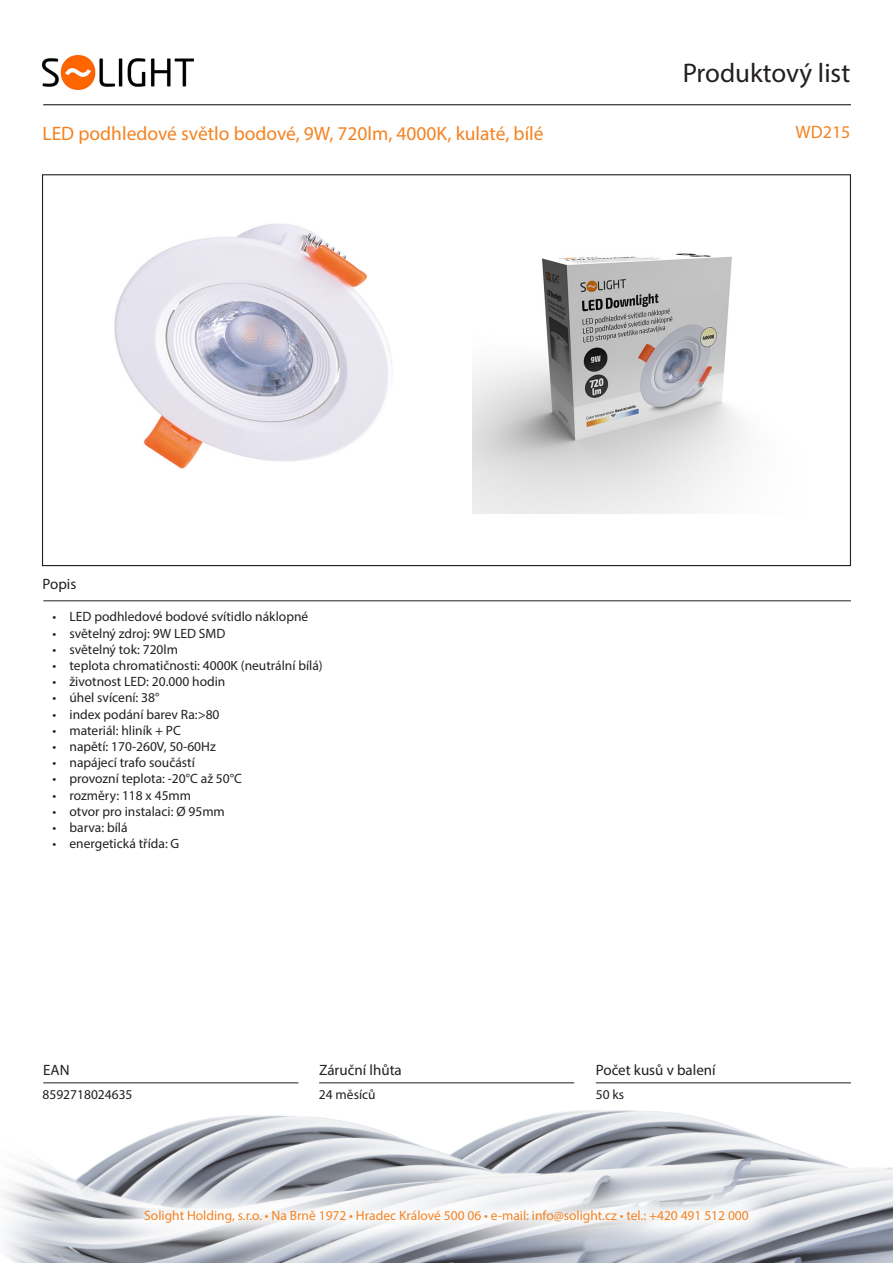
<style>
.page{position:relative;width:893px;height:1263px;background:#fff}
.page>*{position:absolute;margin:0;border:0;box-sizing:border-box;transform-origin:0 0}
.t1{font:27px "Myriad Pro";color:#231f20}
.t2{font:19.5px "Myriad Pro";color:#f58220}
.Kód_produktu{font:18px "Myriad Pro";color:#f58220}
.t3{font:15px "Myriad Pro";color:#231f20}
.t4{font:13.5px "Myriad Pro";color:#231f20}
.t5{font:13.5px "Myriad Pro";color:#f58220}
</style>
<div class="page">
<img style="left:3px;top:1082px;width:890px;height:181px">
<hr style="left:43px;top:104px;width:808px;height:1px;background:#231f20">
<hr style="left:43px;top:600px;width:808px;height:1px;background:#231f20">
<hr style="left:596px;top:1082px;width:255px;height:1px;background:#231f20">
<hr style="left:319px;top:1082px;width:255px;height:1px;background:#231f20">
<hr style="left:43px;top:1082px;width:255px;height:1px;background:#231f20">
<svg style="left:109px;top:1175px;width:674px;height:83px"></svg>
<img style="left:43px;top:55px;width:150px;height:34px">
<img style="left:114px;top:223px;width:279px;height:246px">
<img style="left:473px;top:253px;width:271px;height:260px">
<h1 class="t1" style="left:683px;top:56px;width:169px">Produktový list</h1>
<p class="t2" style="left:43px;top:121px;width:503px">LED podhledové světlo bodové, 9W, 720lm, 4000K, kulaté, bílé</p>
<p class="Kód_produktu" style="left:795px;top:121px;width:56px">WD215</p>
<p class="t3" style="left:43px;top:575px;width:35px">Popis</p>
<p class="t4" style="left:53px;top:608px;width:257px">• LED podhledové bodové svítidlo náklopné</p>
<p class="t4" style="left:53px;top:625px;width:174px">• světelný zdroj: 9W LED SMD</p>
<p class="t4" style="left:53px;top:641px;width:127px">• světelný tok: 720lm</p>
<p class="t4" style="left:53px;top:657px;width:272px">• teplota chromatičnosti: 4000K (neutrální bílá)</p>
<p class="t4" style="left:53px;top:673px;width:174px">• životnost LED: 20.000 hodin</p>
<p class="t4" style="left:53px;top:689px;width:108px">• úhel svícení: 38°</p>
<p class="t4" style="left:53px;top:706px;width:169px">• index podání barev Ra:&gt;80</p>
<p class="t4" style="left:53px;top:722px;width:130px">• materiál: hliník + PC</p>
<p class="t4" style="left:53px;top:738px;width:165px">• napětí: 170-260V, 50-60Hz</p>
<p class="t4" style="left:53px;top:754px;width:144px">• napájecí trafo součástí</p>
<p class="t4" style="left:53px;top:770px;width:191px">• provozní teplota: -20°C až 50°C</p>
<p class="t4" style="left:53px;top:787px;width:140px">• rozměry: 118 x 45mm</p>
<p class="t4" style="left:53px;top:803px;width:174px">• otvor pro instalaci: Ø 95mm</p>
<p class="t4" style="left:53px;top:819px;width:77px">• barva: bílá</p>
<p class="t4" style="left:53px;top:835px;width:128px">• energetická třída: G</p>
<p class="t3" style="left:43px;top:1060px;width:28px">EAN</p>
<p class="t3" style="left:319px;top:1060px;width:84px">Záruční lhůta</p>
<p class="t3" style="left:596px;top:1060px;width:121px">Počet kusů v balení</p>
<p class="t4" style="left:43px;top:1086px;width:92px">8592718024635</p>
<p class="t4" style="left:319px;top:1086px;width:58px">24 měsíců</p>
<p class="t4" style="left:596px;top:1086px;width:30px">50 ks</p>
<p class="t5" style="left:144px;top:1207px;width:606px">Solight Holding, s.r.o. • Na Brně 1972 • Hradec Králové 500 06 • e-mail: info@solight.cz • tel.: +420 491 512 000</p>
</div>
